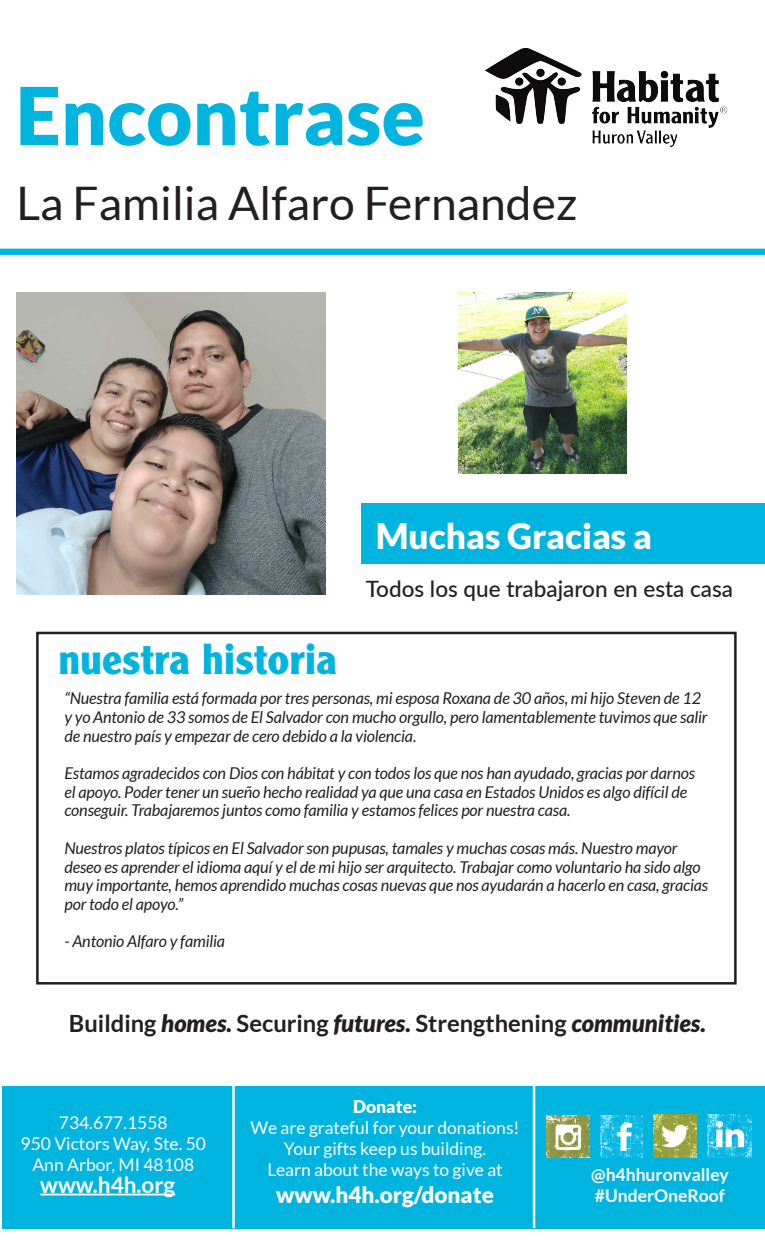
<style>
.page{position:relative;width:765px;height:1260px;background:#fff}
.page>*{position:absolute;margin:0;border:0;box-sizing:border-box;transform-origin:0 0}
.t1{font:900 80px "Lato";color:#00b4e0}
.t2{font:46.25px "Lato";color:#231f20}
.t3{font:700 42.5px "Clearface Gothic LT Std";letter-spacing:.01em;color:#00b4e0}
.t4{font:900 35px "Lato";color:#fff}
.t5{font:700 23.75px "Lato";color:#231f20}
.t6{font:500 22.5px "Lato";color:#231f20}
.t7{font:900 22.5px "Lato";color:#fff}
.t8{font:700 22.5px "Lato";color:#fff}
.t9{font:17.5px/21px "Lato";color:#fff;text-align:center}
.t10{font:700 17.5px "Lato";color:#fff}
.t11{font:900 17.5px "Lato";color:#fff}
.t12{font:italic 16.25px/18.8px "Lato";letter-spacing:-.01em;color:#231f20}
.s1{font-weight:900;font-style:italic}
</style>
<div class="page">
<div style="left:3px;top:1086px;width:762px;height:142px;background:#00b4e0"></div>
<div style="left:36px;top:632px;width:701px;height:353px;border:2px solid #231f20"></div>
<img style="left:485px;top:48px;width:243px;height:99px">
<div style="left:0;top:249px;width:765px;height:6px;background:#00b4e0"></div>
<div style="left:361px;top:504px;width:404px;height:60px;background:#00b4e0"></div>
<hr style="left:40px;top:1194px;width:135px;height:1px;background:#fff">
<img style="left:600px;top:1115px;width:43px;height:42px">
<img style="left:547px;top:1115px;width:42px;height:42px">
<img style="left:653px;top:1114px;width:44px;height:43px">
<hr style="left:232px;top:1086px;width:3px;height:142px;background:#fff">
<hr style="left:533px;top:1083px;width:2px;height:145px;background:#fff">
<img style="left:707px;top:1114px;width:44px;height:43px">
<img style="left:16px;top:292px;width:310px;height:302px">
<img style="left:459px;top:292px;width:168px;height:181px">
<p class="t1" style="left:16px;top:69px;width:411px">Encontrase</p>
<p class="t2" style="left:16px;top:177px;width:563px">La Familia Alfaro Fernandez</p>
<p class="t4" style="left:376px;top:516px;width:278px">Muchas Gracias a</p>
<p class="t3" style="left:59px;top:634px;width:280px">nuestra historia</p>
<p class="t6" style="left:366px;top:572px;width:369px">Todos los que trabajaron en esta casa</p>
<p class="t12" style="left:64px;top:690px;width:645px">“Nuestra familia está formada por tres personas, mi esposa Roxana de 30 años, mi hijo Steven de 12 y yo Antonio de 33 somos de El Salvador con mucho orgullo, pero lamentablemente tuvimos que salir de nuestro país y empezar de cero debido a la violencia.</p>
<p class="t12" style="left:64px;top:764px;width:632px">Estamos agradecidos con Dios con hábitat y con todos los que nos han ayudado, gracias por darnos el apoyo. Poder tener un sueño hecho realidad ya que una casa en Estados Unidos es algo difícil de conseguir. Trabajaremos juntos como familia y estamos felices por nuestra casa.</p>
<p class="t12" style="left:64px;top:839px;width:645px">Nuestros platos típicos en El Salvador son pupusas, tamales y muchas cosas más. Nuestro mayor deseo es aprender el idioma aquí y el de mi hijo ser arquitecto. Trabajar como voluntario ha sido algo muy importante, hemos aprendido muchas cosas nuevas que nos ayudarán a hacerlo en casa, gracias por todo el apoyo.”</p>
<p class="t12" style="left:64px;top:932px;width:162px">- Antonio Alfaro y familia</p>
<p class="t5" style="left:69px;top:1010px;width:638px">Building <span class="s1">homes.</span> Securing <span class="s1">futures.</span> Strengthening <span class="s1">communities.</span></p>
<p class="t9" style="left:59px;top:1112px;width:110px">734.677.1558</p>
<p class="t9" style="left:21px;top:1133px;width:187px">950 Victors Way, Ste. 50</p>
<p class="t9" style="left:32px;top:1154px;width:163px">Ann Arbor, MI 48108</p>
<p class="t8" style="left:40px;top:1172px;width:136px">www.h4h.org</p>
<p class="t11" style="left:353px;top:1096px;width:66px">Donate:</p>
<p class="t9" style="left:250px;top:1117px;width:271px">We are grateful for your donations!<br>Your gifts keep us building.</p>
<p class="t9" style="left:267px;top:1159px;width:237px">Learn about the ways to give at</p>
<p class="t7" style="left:276px;top:1181px;width:219px">www.h4h.org/donate</p>
<p class="t10" style="left:591px;top:1165px;width:139px">@h4hhuronvalley</p>
<p class="t10" style="left:595px;top:1186px;width:132px">#UnderOneRoof</p>
</div>
